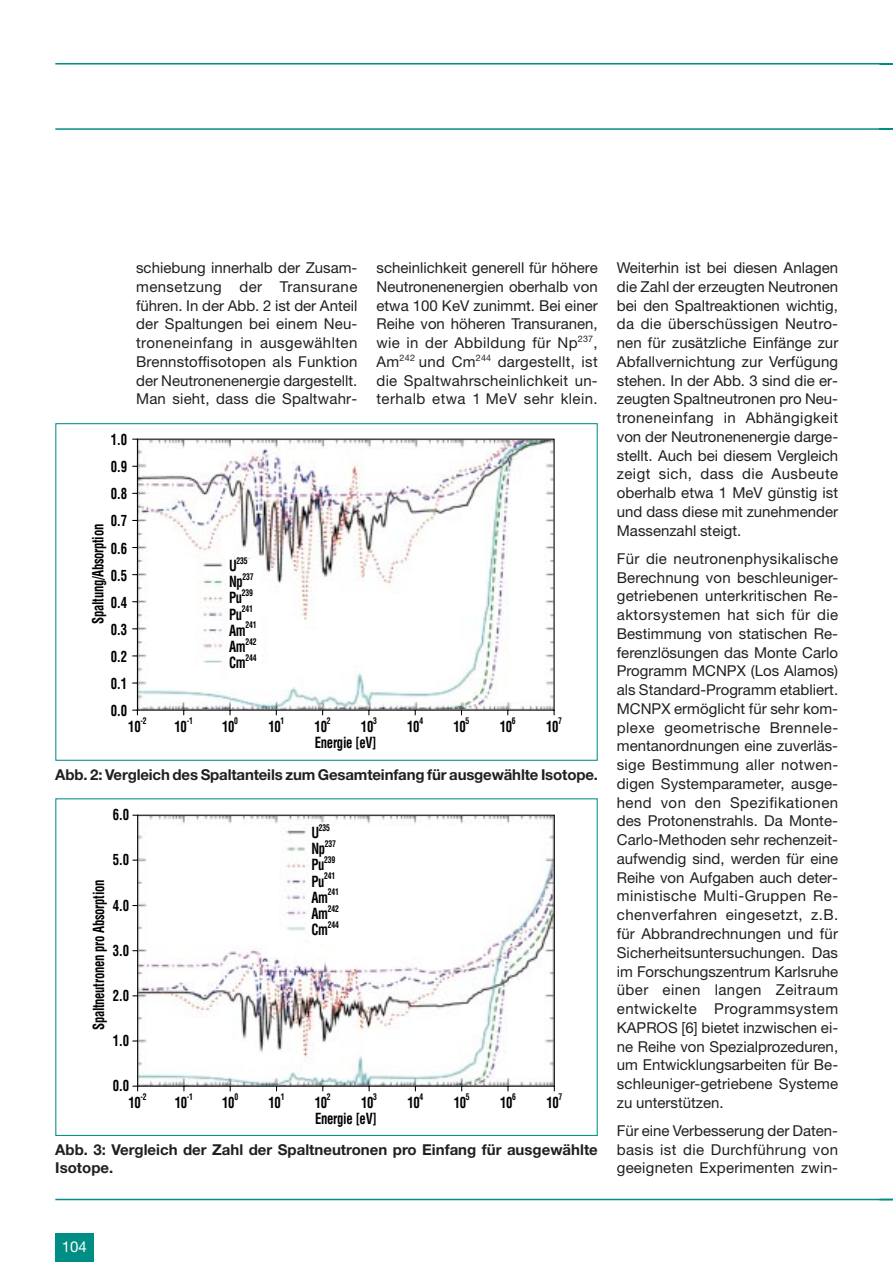
<style>
.page{position:relative;width:893px;height:1262px;background:#fff}
.page>*{position:absolute;margin:0;border:0;box-sizing:border-box;transform-origin:0 0}
.t1{font:15px/18.8px "Helvetica Neue";letter-spacing:.01em;color:#231f20;text-align:justify}
.t2{font:700 condensed 15px/16.4px "Helvetica";letter-spacing:-.025em;color:#000;scale:.85 1}
.t3{font:700 15px/18.8px "Helvetica Neue";letter-spacing:-.01em;color:#231f20}
.t4{font:15px "Helvetica Neue";color:#fff}
.t5{font:700 condensed 9px "Helvetica";letter-spacing:-.025em;color:#000;scale:.85 1}
</style>
<div class="page">
<hr style="left:55px;top:63px;width:837px;height:1px;background:#008e84">
<hr style="left:55px;top:128px;width:837px;height:2px;background:#008e84">
<hr style="left:55px;top:1198px;width:837px;height:2px;background:#008e84">
<div style="left:55px;top:1233px;width:39px;height:29px;background:#008e84"></div>
<svg style="left:132px;top:438px;width:423px;height:278px"></svg>
<svg style="left:132px;top:814px;width:423px;height:278px"></svg>
<p class="t1" style="left:136px;top:260px;width:223px">schiebung innerhalb der Zusam&shy;mensetzung der Transurane führen. In der Abb. 2 ist der Anteil der Spaltungen bei einem Neu&shy;troneneinfang in ausgewählten Brennstoffisotopen als Funktion der Neutronenenergie dargestellt.<br>Man sieht, dass die Spaltwahr-</p>
<p class="t1" style="left:376px;top:260px;width:223px">scheinlichkeit generell für höhere Neutronenenergien oberhalb von etwa 100 KeV zunimmt. Bei einer Reihe von höheren Transuranen, wie in der Abbildung für Np<sup>237</sup>, Am<sup>242</sup> und Cm<sup>244</sup> dargestellt, ist die Spaltwahrscheinlichkeit un&shy;terhalb etwa 1 MeV sehr klein.</p>
<p class="t1" style="left:617px;top:260px;width:223px">Weiterhin ist bei diesen Anlagen die Zahl der erzeugten Neutronen bei den Spaltreaktionen wichtig, da die überschüssigen Neutro&shy;nen für zusätzliche Einfänge zur Abfallvernichtung zur Verfügung stehen. In der Abb. 3 sind die er&shy;zeugten Spaltneutronen pro Neu&shy;troneneinfang in Abhängigkeit von der Neutronenenergie darge&shy;stellt. Auch bei diesem Vergleich zeigt sich, dass die Ausbeute oberhalb etwa 1 MeV günstig ist und dass diese mit zunehmender Massenzahl steigt.</p>
<p class="t1" style="left:617px;top:550px;width:223px">Für die neutronenphysikalische Berechnung von beschleuniger&shy;getriebenen unterkritischen Re&shy;aktorsystemen hat sich für die Bestimmung von statischen Re&shy;ferenzlösungen das Monte Carlo Programm MCNPX (Los Alamos) als Standard-Programm etabliert.<br>MCNPX ermöglicht für sehr kom&shy;plexe geometrische Brennele&shy;mentanordnungen eine zuverläs&shy;sige Bestimmung aller notwen&shy;digen Systemparameter, ausge&shy;hend von den Spezifikationen des Protonenstrahls. Da Monte-Carlo-Methoden sehr rechenzeit&shy;aufwendig sind, werden für eine Reihe von Aufgaben auch deter&shy;ministische Multi-Gruppen Re&shy;chenverfahren eingesetzt, z.B. für Abbrandrechnungen und für Sicherheitsuntersuchungen. Das im Forschungszentrum Karlsruhe über einen langen Zeitraum entwickelte Programmsystem KAPROS [6] bietet inzwischen ei&shy;ne Reihe von Spezialprozeduren, um Entwicklungsarbeiten für Be&shy;schleuniger-getriebene Systeme zu unterstützen.</p>
<p class="t1" style="left:617px;top:1122px;width:223px">Für eine Verbesserung der Daten&shy;basis ist die Durchführung von geeigneten Experimenten zwin-</p>
<p class="t2" style="left:111px;top:433px;width:21px">1.0</p>
<p class="t2" style="left:111px;top:460px;width:21px">0.9</p>
<p class="t2" style="left:111px;top:487px;width:21px">0.8</p>
<p class="t2" style="left:111px;top:514px;width:21px">0.7</p>
<p class="t2" style="left:91px;top:624px;width:119px;rotate:-90deg">Spaltung/Absorption</p>
<p class="t2" style="left:111px;top:541px;width:21px">0.6</p>
<p class="t2" style="left:229px;top:558px;width:11px">U</p>
<p class="t5" style="left:236px;top:557px;width:15px">235</p>
<p class="t2" style="left:229px;top:575px;width:18px">Np</p>
<p class="t5" style="left:243px;top:573px;width:15px">237</p>
<p class="t2" style="left:229px;top:591px;width:17px">Pu</p>
<p class="t5" style="left:242px;top:589px;width:15px">239</p>
<p class="t2" style="left:229px;top:607px;width:17px">Pu</p>
<p class="t5" style="left:242px;top:605px;width:15px">241</p>
<p class="t2" style="left:229px;top:623px;width:21px">Am</p>
<p class="t5" style="left:245px;top:621px;width:15px">241</p>
<p class="t2" style="left:229px;top:639px;width:21px">Am</p>
<p class="t5" style="left:245px;top:638px;width:15px">242</p>
<p class="t2" style="left:229px;top:656px;width:21px">Cm</p>
<p class="t5" style="left:245px;top:654px;width:15px">244</p>
<p class="t2" style="left:111px;top:568px;width:21px">0.5</p>
<p class="t2" style="left:111px;top:595px;width:21px">0.4</p>
<p class="t2" style="left:111px;top:622px;width:21px">0.3</p>
<p class="t2" style="left:111px;top:649px;width:21px">0.2</p>
<p class="t2" style="left:111px;top:676px;width:21px">0.1</p>
<p class="t2" style="left:111px;top:703px;width:21px">0.0</p>
<p class="t2" style="left:128px;top:719px;width:16px">10</p>
<p class="t5" style="left:140px;top:717px;width:9px">-2</p>
<p class="t2" style="left:174px;top:719px;width:16px">10</p>
<p class="t5" style="left:187px;top:717px;width:9px">-1</p>
<p class="t2" style="left:222px;top:719px;width:16px">10</p>
<p class="t5" style="left:234px;top:717px;width:6px">0</p>
<p class="t2" style="left:268px;top:719px;width:16px">10</p>
<p class="t5" style="left:280px;top:717px;width:6px">1</p>
<p class="t2" style="left:314px;top:719px;width:16px">10</p>
<p class="t5" style="left:327px;top:717px;width:6px">2</p>
<p class="t2" style="left:315px;top:735px;width:74px">Energie [eV]</p>
<p class="t2" style="left:361px;top:719px;width:16px">10</p>
<p class="t5" style="left:373px;top:717px;width:6px">3</p>
<p class="t2" style="left:407px;top:719px;width:16px">10</p>
<p class="t5" style="left:419px;top:717px;width:6px">4</p>
<p class="t2" style="left:453px;top:719px;width:16px">10</p>
<p class="t5" style="left:465px;top:717px;width:6px">5</p>
<p class="t2" style="left:500px;top:719px;width:16px">10</p>
<p class="t5" style="left:512px;top:717px;width:6px">6</p>
<p class="t2" style="left:546px;top:719px;width:16px">10</p>
<p class="t5" style="left:558px;top:717px;width:6px">7</p>
<p class="t3" style="left:55px;top:766px;width:544px">Abb. 2: Vergleich des Spaltanteils zum Gesamteinfang für ausgewählte Isotope.</p>
<p class="t2" style="left:113px;top:808px;width:21px">6.0</p>
<p class="t2" style="left:113px;top:853px;width:21px">5.0</p>
<p class="t2" style="left:113px;top:898px;width:21px">4.0</p>
<p class="t2" style="left:113px;top:943px;width:21px">3.0</p>
<p class="t2" style="left:311px;top:825px;width:11px">U</p>
<p class="t5" style="left:319px;top:824px;width:15px">235</p>
<p class="t2" style="left:311px;top:842px;width:18px">Np</p>
<p class="t5" style="left:325px;top:840px;width:15px">237</p>
<p class="t2" style="left:311px;top:858px;width:17px">Pu</p>
<p class="t5" style="left:324px;top:856px;width:15px">239</p>
<p class="t2" style="left:311px;top:874px;width:17px">Pu</p>
<p class="t5" style="left:324px;top:872px;width:15px">241</p>
<p class="t2" style="left:311px;top:890px;width:21px">Am</p>
<p class="t5" style="left:328px;top:888px;width:15px">241</p>
<p class="t2" style="left:311px;top:906px;width:21px">Am</p>
<p class="t5" style="left:328px;top:904px;width:15px">242</p>
<p class="t2" style="left:311px;top:923px;width:21px">Cm</p>
<p class="t5" style="left:328px;top:921px;width:15px">244</p>
<p class="t2" style="left:92px;top:1030px;width:178px;rotate:-90deg">Spaltneutronen pro Absorption</p>
<p class="t2" style="left:113px;top:988px;width:21px">2.0</p>
<p class="t2" style="left:113px;top:1033px;width:21px">1.0</p>
<p class="t2" style="left:128px;top:1079px;width:16px;text-indent:-16px">0.0<br>10</p>
<p class="t5" style="left:141px;top:1093px;width:9px">-2</p>
<p class="t2" style="left:175px;top:1095px;width:16px">10</p>
<p class="t5" style="left:187px;top:1093px;width:9px">-1</p>
<p class="t2" style="left:222px;top:1095px;width:16px">10</p>
<p class="t5" style="left:234px;top:1093px;width:6px">0</p>
<p class="t2" style="left:268px;top:1095px;width:16px">10</p>
<p class="t5" style="left:281px;top:1093px;width:6px">1</p>
<p class="t2" style="left:315px;top:1095px;width:16px">10</p>
<p class="t5" style="left:327px;top:1093px;width:6px">2</p>
<p class="t2" style="left:315px;top:1111px;width:74px">Energie [eV]</p>
<p class="t2" style="left:361px;top:1095px;width:16px">10</p>
<p class="t5" style="left:373px;top:1093px;width:6px">3</p>
<p class="t2" style="left:407px;top:1095px;width:16px">10</p>
<p class="t5" style="left:419px;top:1093px;width:6px">4</p>
<p class="t2" style="left:453px;top:1095px;width:16px">10</p>
<p class="t5" style="left:466px;top:1093px;width:6px">5</p>
<p class="t2" style="left:500px;top:1095px;width:16px">10</p>
<p class="t5" style="left:512px;top:1093px;width:6px">6</p>
<p class="t2" style="left:546px;top:1095px;width:16px">10</p>
<p class="t5" style="left:558px;top:1093px;width:6px">7</p>
<p class="t3" style="left:55px;top:1141px;width:544px">Abb. 3: Vergleich der Zahl der Spaltneutronen pro Einfang für ausgewählte<br>Isotope.</p>
<p class="t4" style="left:62px;top:1241px;width:27px">104</p>
</div>
